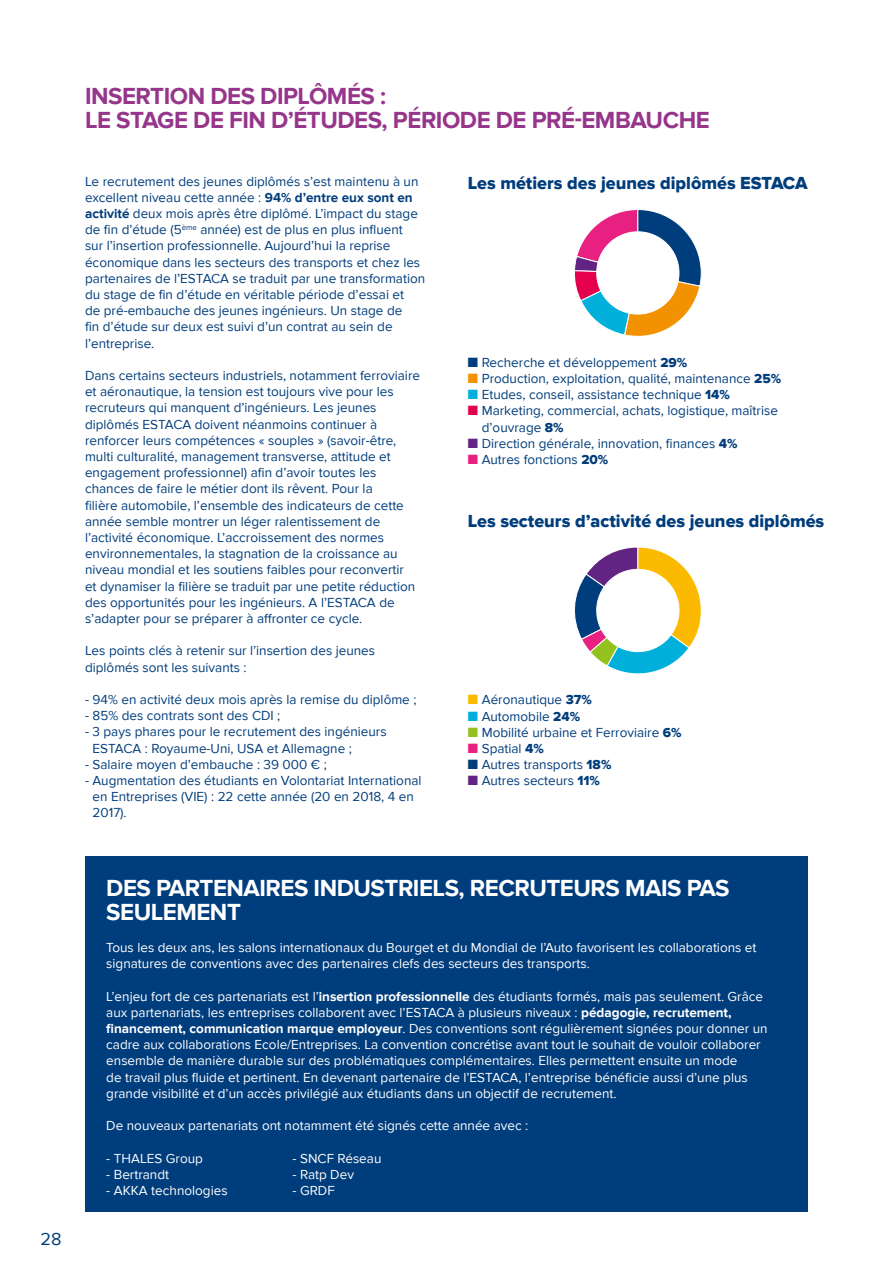
<style>
.page{position:relative;width:893px;height:1263px;background:#fff}
.page>*{position:absolute;margin:0;border:0;box-sizing:border-box;transform-origin:0 0}
.t1{font:700 24px/24px "Proxima Nova";letter-spacing:-.02em;color:#96368b}
.t2{font:700 24px/24px "Proxima Nova";letter-spacing:-.02em;color:#fff}
.t3{font:18px "Proxima Nova Extrabld";color:#003d7c}
.t4{font:18px "Proxima Nova";color:#003d7c}
.t5{font:13.5px/16.2px "Proxima Nova";color:#003d7c}
.t6{font:13.5px/16.2px "Proxima Nova";color:#fff}
.s1{font-weight:700}
.s2{font-family:"Proxima Nova Extrabld"}
.s3{color:#f39200}
.s4{color:#00b0db}
.s5{color:#e5004e}
.s6{color:#622483}
.s7{color:#e72082}
.s8{color:#fbba00}
.s9{color:#95c11f}
</style>
<div class="page">
<div style="left:85px;top:857px;width:723px;height:355px;background:#003d7c"></div>
<svg style="left:574px;top:209px;width:128px;height:128px"></svg>
<div style="left:597px;top:232px;width:82px;height:82px;background:#fff;border-radius:50%"></div>
<div style="left:596px;top:231px;width:83px;height:83px;border:1px solid #fff;border-radius:50%"></div>
<svg style="left:574px;top:547px;width:128px;height:127px"></svg>
<div style="left:597px;top:569px;width:82px;height:83px;background:#fff;border-radius:50%"></div>
<div style="left:596px;top:569px;width:83px;height:83px;border:1px solid #fff;border-radius:50%"></div>
<h2 class="t4" style="left:41px;top:1228px;width:23px">28</h2>
<h1 class="t1" style="left:85px;top:85px;width:626px">INSERTION DES DIPLÔMÉS :<br>LE STAGE DE FIN D’ÉTUDES, PÉRIODE DE PRÉ-EMBAUCHE</h1>
<p class="t5" style="left:85px;top:173px;width:342px">Le recrutement des jeunes diplômés s’est maintenu à un excellent niveau cette année : <span class="s1">94% d’entre eux sont en activité</span> deux mois après être diplômé. L’impact du stage de fin d’étude (5<sup>ème</sup> année) est de plus en plus influent<br>sur l’insertion professionnelle. Aujourd’hui la reprise économique dans les secteurs des transports et chez les partenaires de l’ESTACA se traduit par une transformation du stage de fin d’étude en véritable période d’essai et<br>de pré-embauche des jeunes ingénieurs. Un stage de<br>fin d’étude sur deux est suivi d’un contrat au sein de l’entreprise.</p>
<p class="t5" style="left:85px;top:368px;width:336px">Dans certains secteurs industriels, notamment ferroviaire et aéronautique, la tension est toujours vive pour les recruteurs qui manquent d’ingénieurs. Les jeunes diplômés ESTACA doivent néanmoins continuer à renforcer leurs compétences « souples » (savoir-être, multi culturalité, management transverse, attitude et engagement professionnel) afin d’avoir toutes les chances de faire le métier dont ils rêvent. Pour la<br>filière automobile, l’ensemble des indicateurs de cette année semble montrer un léger ralentissement de l’activité économique. L’accroissement des normes environnementales, la stagnation de la croissance au niveau mondial et les soutiens faibles pour reconvertir<br>et dynamiser la filière se traduit par une petite réduction des opportunités pour les ingénieurs. A l’ESTACA de s’adapter pour se préparer à affronter ce cycle.</p>
<p class="t5" style="left:85px;top:643px;width:292px">Les points clés à retenir sur l’insertion des jeunes diplômés sont les suivants :</p>
<p class="t5" style="left:85px;top:692px;width:333px">- 94% en activité deux mois après la remise du diplôme ;</p>
<p class="t5" style="left:85px;top:708px;width:197px">- 85% des contrats sont des CDI ;</p>
<p class="t5" style="left:93px;top:724px;width:296px;text-indent:-8px">- 3 pays phares pour le recrutement des ingénieurs<br>ESTACA : Royaume-Uni, USA et Allemagne ;</p>
<p class="t5" style="left:85px;top:756px;width:243px">- Salaire moyen d’embauche : 39 000 € ;</p>
<p class="t5" style="left:93px;top:773px;width:331px;text-indent:-8px">- Augmentation des étudiants en Volontariat International en Entreprises (VIE) : 22 cette année (20 en 2018, 4 en<br>2017).</p>
<h2 class="t3" style="left:468px;top:173px;width:342px">Les métiers des jeunes diplômés ESTACA</h2>
<p class="t5" style="left:468px;top:354px;width:221px">■ Recherche et développement <span class="s2">29%</span></p>
<p class="t5" style="left:468px;top:371px;width:315px"><span class="s3">■</span> Production, exploitation, qualité, maintenance <span class="s2">25%</span></p>
<p class="t5" style="left:468px;top:387px;width:264px"><span class="s4">■</span> Etudes, conseil, assistance technique <span class="s2">14%</span></p>
<p class="t5" style="left:482px;top:403px;width:298px;text-indent:-14px"><span class="s5">■</span> Marketing, commercial, achats, logistique, maîtrise d’ouvrage <span class="s2">8%</span></p>
<p class="t5" style="left:468px;top:435px;width:271px"><span class="s6">■</span> Direction générale, innovation, finances <span class="s2">4%</span></p>
<p class="t5" style="left:468px;top:452px;width:142px"><span class="s7">■</span> Autres fonctions <span class="s2">20%</span></p>
<h2 class="t3" style="left:468px;top:510px;width:358px">Les secteurs d’activité des jeunes diplômés</h2>
<p class="t5" style="left:468px;top:692px;width:126px"><span class="s8">■</span> Aéronautique <span class="s2">37%</span></p>
<p class="t5" style="left:468px;top:708px;width:114px"><span class="s4">■</span> Automobile <span class="s2">24%</span></p>
<p class="t5" style="left:468px;top:724px;width:215px"><span class="s9">■</span> Mobilité urbaine et Ferroviaire <span class="s2">6%</span></p>
<p class="t5" style="left:468px;top:740px;width:78px"><span class="s7">■</span> Spatial <span class="s2">4%</span></p>
<p class="t5" style="left:468px;top:757px;width:145px">■ Autres transports <span class="s2">18%</span></p>
<p class="t5" style="left:468px;top:773px;width:134px"><span class="s6">■</span> Autres secteurs <span class="s2">11%</span></p>
<h1 class="t2" style="left:106px;top:876px;width:625px">DES PARTENAIRES INDUSTRIELS, RECRUTEURS MAIS PAS<br>SEULEMENT</h1>
<p class="t6" style="left:106px;top:939px;width:652px">Tous les deux ans, les salons internationaux du Bourget et du Mondial de l’Auto favorisent les collaborations et signatures de conventions avec des partenaires clefs des secteurs des transports.</p>
<p class="t6" style="left:106px;top:988px;width:663px">L’enjeu fort de ces partenariats est l’<span class="s1">insertion professionnelle</span> des étudiants formés, mais pas seulement. Grâce aux partenariats, les entreprises collaborent avec l’ESTACA à plusieurs niveaux : <span class="s1">pédagogie, recrutement, financement, communication marque employeur</span>. Des conventions sont régulièrement signées pour donner un cadre aux collaborations Ecole/Entreprises. La convention concrétise avant tout le souhait de vouloir collaborer ensemble de manière durable sur des problématiques complémentaires. Elles permettent ensuite un mode<br>de travail plus fluide et pertinent. En devenant partenaire de l’ESTACA, l’entreprise bénéficie aussi d’une plus grande visibilité et d’un accès privilégié aux étudiants dans un objectif de recrutement.</p>
<p class="t6" style="left:106px;top:1118px;width:423px">De nouveaux partenariats ont notamment été signés cette année avec :</p>
<p class="t6" style="left:106px;top:1150px;width:98px">- THALES Group</p>
<p class="t6" style="left:106px;top:1166px;width:64px">- Bertrandt</p>
<p class="t6" style="left:106px;top:1182px;width:123px">- AKKA technologies</p>
<p class="t6" style="left:293px;top:1150px;width:90px">- SNCF Réseau</p>
<p class="t6" style="left:293px;top:1166px;width:63px">- Ratp Dev</p>
<p class="t6" style="left:293px;top:1182px;width:44px">- GRDF</p>
</div>
